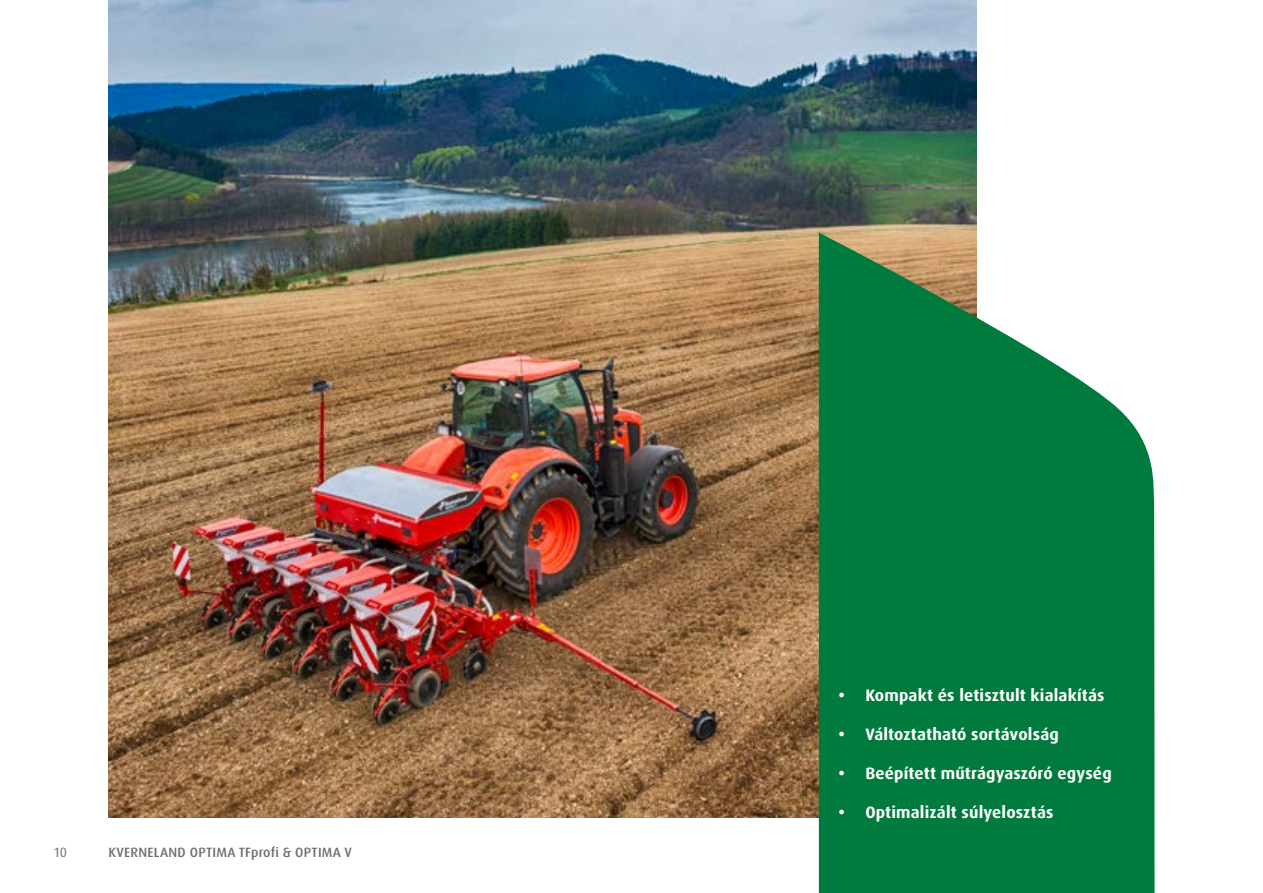
<style>
.page{position:relative;width:1263px;height:893px;background:#fff}
.page>*{position:absolute;margin:0;border:0;box-sizing:border-box;transform-origin:0 0}
.t1{font:700 16.5px "Dax Pro";letter-spacing:.01em;color:#fff}
.t2{font:500 13.5px "Dax Pro";letter-spacing:.02em;color:#706f6f}
.t3{font:13.5px "Dax Pro";color:#706f6f}
</style>
<div class="page">
<img style="left:108px;top:0;width:869px;height:818px">
<svg style="left:819px;top:233px;width:336px;height:660px;fill:#007b3d"></svg>
<p class="t3" style="left:54px;top:843px;width:14px">10</p>
<p class="t2" style="left:108px;top:843px;width:245px">KVERNELAND OPTIMA TFprofi &amp; OPTIMA V</p>
<p class="t1" style="left:838px;top:684px;width:268px">• Kompakt és letisztult kialakítás</p>
<p class="t1" style="left:838px;top:723px;width:222px">• Változtatható sortávolság</p>
<p class="t1" style="left:838px;top:762px;width:275px">• Beépített műtrágyaszóró egység</p>
<p class="t1" style="left:838px;top:801px;width:217px">• Optimalizált súlyelosztás</p>
</div>
